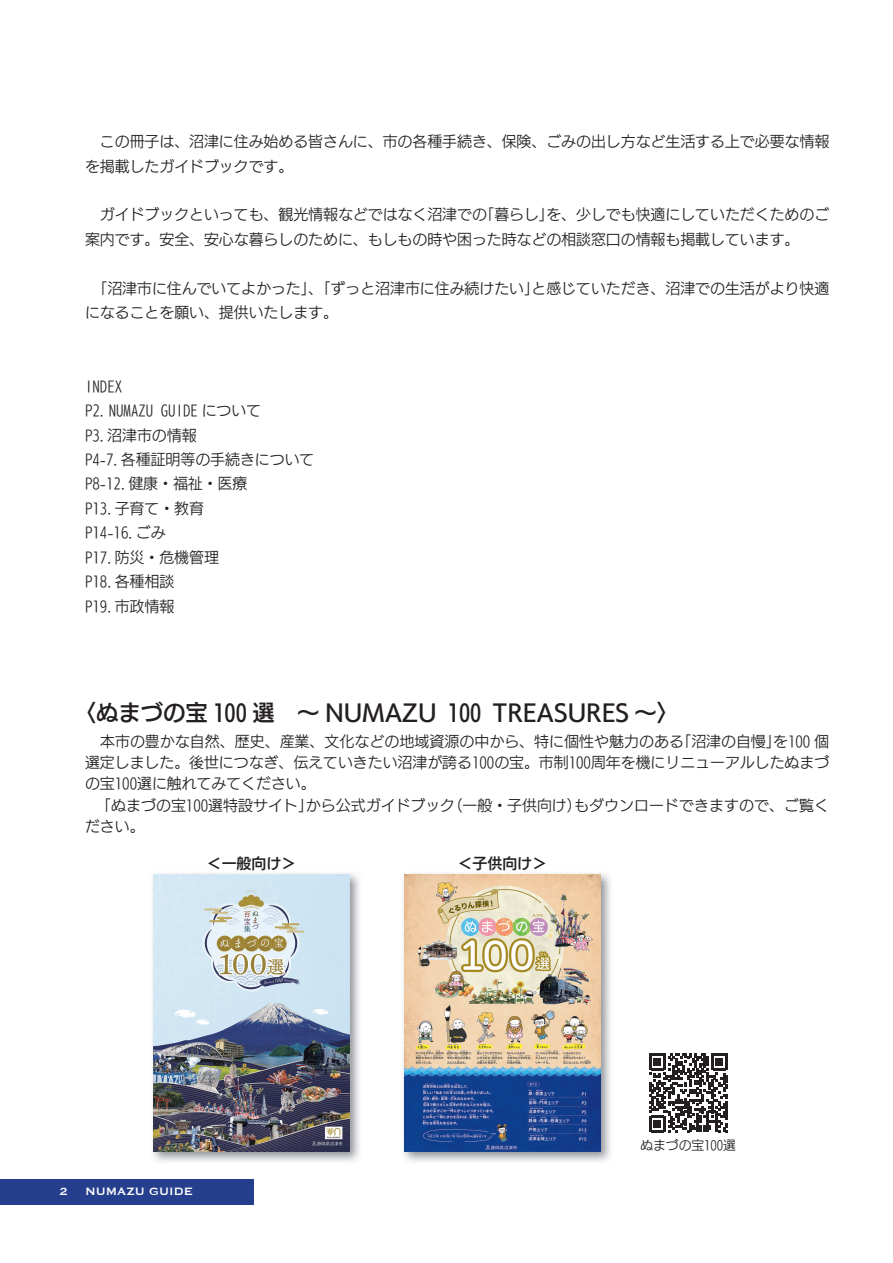
<style>
.page{position:relative;width:893px;height:1263px;background:#fff}
.page>*{position:absolute;margin:0;border:0;box-sizing:border-box;transform-origin:0 0}
.t1{font:22.35px "UD Kakugo Large Pro DB";color:#231f20}
.t2{font:14.85px/24.5px "UD Kakugo Large Pr 6 N R";color:#231f20}
.t3{font:14.85px/21.3px "UD Kakugo Large Pro R";color:#231f20}
.t4{font:14.85px "UD Kakugo Large Pro DB";color:#231f20}
.t5{font:13.8px "Copperplate";color:#fff}
.t6{font:12.75px "UD Kakugo Large Pr 6 N R";color:#231f20}
</style>
<div class="page">
<div style="left:0;top:1179px;width:254px;height:26px;background:#253f8e"></div>
<img style="left:152px;top:873px;width:208px;height:289px">
<img style="left:154px;top:875px;width:195px;height:276px">
<img style="left:403px;top:873px;width:208px;height:289px">
<img style="left:405px;top:875px;width:195px;height:276px">
<svg style="left:649px;top:1053px;width:79px;height:79px"></svg>
<p class="t2" style="left:85px;top:130px;width:746px">　この冊子は、沼津に住み始める皆さんに、市の各種手続き、保険、ごみの出し方など生活する上で必要な情報を掲載したガイドブックです。</p>
<p class="t2" style="left:85px;top:203px;width:746px">　ガイドブックといっても、観光情報などではなく沼津での「暮らし」を、少しでも快適にしていただくためのご案内です。安全、安心な暮らしのために、もしもの時や困った時などの相談窓口の情報も掲載しています。</p>
<p class="t2" style="left:85px;top:276px;width:746px">　「沼津市に住んでいてよかった」、「ずっと沼津市に住み続けたい」と感じていただき、沼津での生活がより快適になることを願い、提供いたします。</p>
<p class="t2" style="left:85px;top:374px;width:231px">INDEX<br>P2. NUMAZU GUIDE について<br>P3. 沼津市の情報<br>P4-7. 各種証明等の手続きについて<br>P8-12. 健康・福祉・医療<br>P13. 子育て・教育<br>P14-16. ごみ<br>P17. 防災・危機管理<br>P18. 各種相談<br>P19. 市政情報</p>
<h1 class="t1" style="left:74px;top:694px;width:607px">〈ぬまづの宝 100 選　～ NUMAZU 100 TREASURES ～〉</h1>
<p class="t3" style="left:85px;top:730px;width:746px;text-indent:15px">本市の豊かな自然、歴史、産業、文化などの地域資源の中から、特に個性や魅力のある「沼津の自慢」を100 個選定しました。後世につなぎ、伝えていきたい沼津が誇る100の宝。市制100周年を機にリニューアルしたぬまづの宝100選に触れてみてください。<br>　「ぬまづの宝100選特設サイト」から公式ガイドブック（一般・子供向け）もダウンロードできますので、ご覧ください。</p>
<p class="t4" style="left:207px;top:851px;width:91px">＜一般向け＞</p>
<p class="t4" style="left:458px;top:851px;width:91px">＜子供向け＞</p>
<p class="t5" style="left:60px;top:1182px;width:135px">2 NUMAZU GUIDE</p>
<p class="t6" style="left:640px;top:1138px;width:97px">ぬまづの宝1００選</p>
</div>
